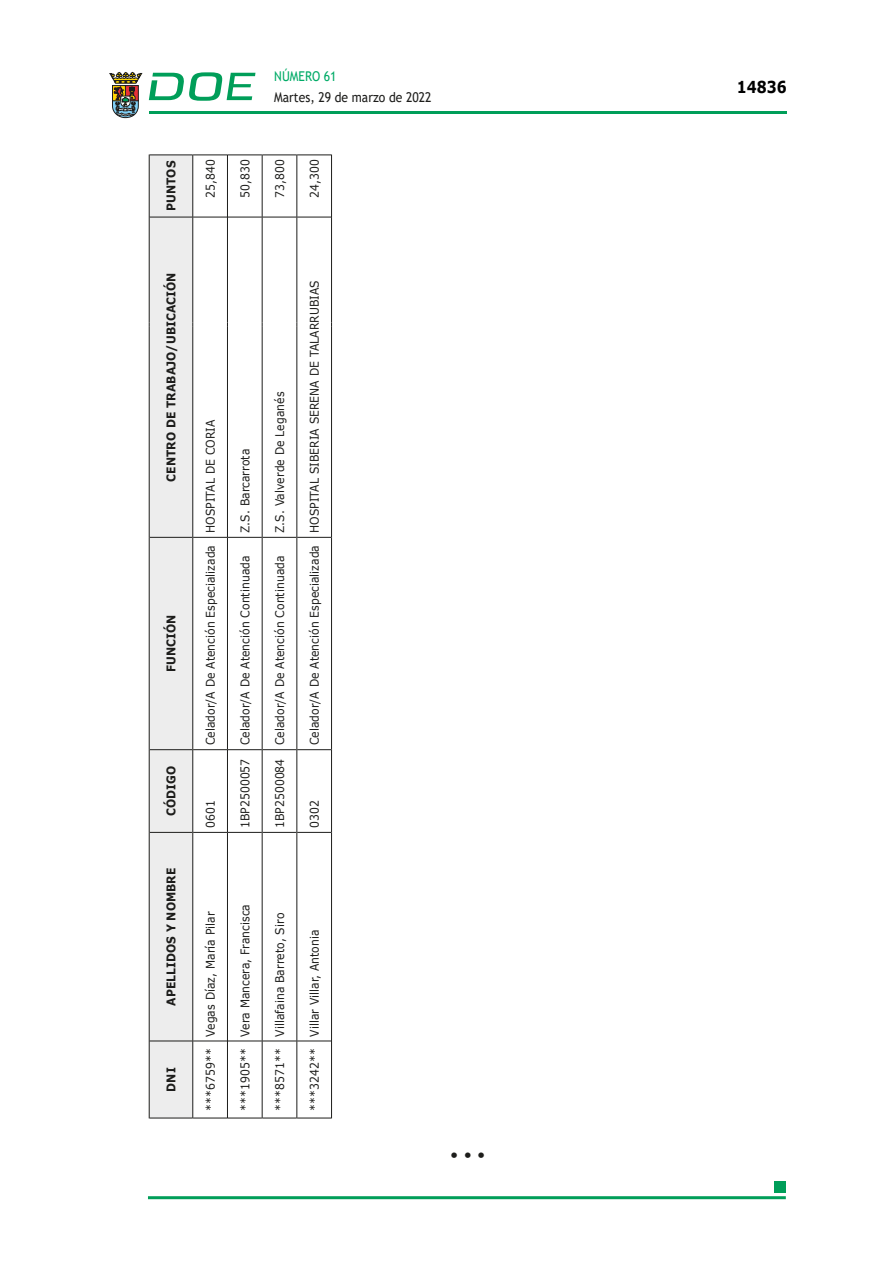
<style>
.page{position:relative;width:893px;height:1263px;background:#fff}
.page>*{position:absolute;margin:0;border:0;box-sizing:border-box;transform-origin:0 0}
.t1{font:700 16.5px "Verdana";color:#000;scale:.85 1}
.ADENDA{font:15px "Verdana";color:#1d1d1b}
.t2{font:13.5px "Trebuchet MS";color:#1d1d1b;scale:.9 1}
.t3{font:13.5px "Trebuchet MS";color:#00ab67;scale:.9 1}
.CUERPO_DE_TEXTO{font:12px "Verdana";letter-spacing:.005em;color:#1d1d1b;scale:.9 1}
.ENCABEZADO_TABLA{font:700 12px "Verdana";letter-spacing:.005em;color:#1d1d1b;scale:.9 1}
</style>
<div class="page">
<hr style="left:149px;top:111px;width:638px;height:3px;background:#009e59">
<svg style="left:109px;top:72px;width:33px;height:46px"></svg>
<svg style="left:149px;top:72px;width:106px;height:29px"></svg>
<hr style="left:148px;top:1196px;width:638px;height:3px;background:#009e59">
<div style="left:775px;top:1181px;width:11px;height:11px;background:#009e59"></div>
<hr style="left:150px;top:1118px;width:42px;height:1px;background:#1d1d1b">
<div style="left:149px;top:155px;width:44px;height:963px;background:#ededed"></div>
<hr style="left:192px;top:217px;width:1px;height:105px;background:#1d1d1b">
<hr style="left:192px;top:155px;width:1px;height:62px;background:#1d1d1b">
<hr style="left:193px;top:1118px;width:34px;height:1px;background:#1d1d1b">
<hr style="left:193px;top:1040px;width:34px;height:1px;background:#1d1d1b">
<hr style="left:193px;top:832px;width:34px;height:1px;background:#1d1d1b">
<hr style="left:193px;top:749px;width:34px;height:1px;background:#1d1d1b">
<hr style="left:193px;top:537px;width:34px;height:1px;background:#1d1d1b">
<hr style="left:193px;top:217px;width:34px;height:1px;background:#1d1d1b">
<hr style="left:193px;top:155px;width:34px;height:1px;background:#1d1d1b">
<hr style="left:227px;top:1041px;width:1px;height:77px;background:#1d1d1b">
<hr style="left:228px;top:1118px;width:34px;height:1px;background:#1d1d1b">
<hr style="left:227px;top:832px;width:1px;height:209px;background:#1d1d1b">
<hr style="left:228px;top:1040px;width:34px;height:1px;background:#1d1d1b">
<hr style="left:227px;top:750px;width:1px;height:82px;background:#1d1d1b">
<hr style="left:228px;top:832px;width:34px;height:1px;background:#1d1d1b">
<hr style="left:227px;top:537px;width:1px;height:213px;background:#1d1d1b">
<hr style="left:228px;top:749px;width:34px;height:1px;background:#1d1d1b">
<hr style="left:227px;top:327px;width:1px;height:210px;background:#1d1d1b">
<hr style="left:228px;top:537px;width:34px;height:1px;background:#1d1d1b">
<hr style="left:227px;top:217px;width:1px;height:105px;background:#1d1d1b">
<hr style="left:227px;top:155px;width:1px;height:62px;background:#1d1d1b">
<hr style="left:228px;top:217px;width:34px;height:1px;background:#1d1d1b">
<hr style="left:228px;top:155px;width:34px;height:1px;background:#1d1d1b">
<hr style="left:262px;top:1041px;width:1px;height:77px;background:#1d1d1b">
<hr style="left:263px;top:1118px;width:33px;height:1px;background:#1d1d1b">
<hr style="left:262px;top:832px;width:1px;height:209px;background:#1d1d1b">
<hr style="left:263px;top:1040px;width:33px;height:1px;background:#1d1d1b">
<hr style="left:262px;top:750px;width:1px;height:82px;background:#1d1d1b">
<hr style="left:263px;top:832px;width:33px;height:1px;background:#1d1d1b">
<hr style="left:262px;top:537px;width:1px;height:213px;background:#1d1d1b">
<hr style="left:263px;top:749px;width:33px;height:1px;background:#1d1d1b">
<hr style="left:262px;top:327px;width:1px;height:210px;background:#1d1d1b">
<hr style="left:263px;top:537px;width:33px;height:1px;background:#1d1d1b">
<hr style="left:262px;top:217px;width:1px;height:105px;background:#1d1d1b">
<hr style="left:262px;top:155px;width:1px;height:62px;background:#1d1d1b">
<hr style="left:263px;top:217px;width:33px;height:1px;background:#1d1d1b">
<hr style="left:263px;top:155px;width:33px;height:1px;background:#1d1d1b">
<hr style="left:296px;top:1041px;width:1px;height:77px;background:#1d1d1b">
<hr style="left:297px;top:1118px;width:34px;height:1px;background:#1d1d1b">
<hr style="left:296px;top:832px;width:1px;height:209px;background:#1d1d1b">
<hr style="left:297px;top:1040px;width:34px;height:1px;background:#1d1d1b">
<hr style="left:296px;top:750px;width:1px;height:82px;background:#1d1d1b">
<hr style="left:297px;top:832px;width:34px;height:1px;background:#1d1d1b">
<hr style="left:296px;top:537px;width:1px;height:213px;background:#1d1d1b">
<hr style="left:297px;top:749px;width:34px;height:1px;background:#1d1d1b">
<hr style="left:296px;top:327px;width:1px;height:210px;background:#1d1d1b">
<hr style="left:297px;top:537px;width:34px;height:1px;background:#1d1d1b">
<hr style="left:296px;top:217px;width:1px;height:105px;background:#1d1d1b">
<hr style="left:296px;top:155px;width:1px;height:62px;background:#1d1d1b">
<hr style="left:297px;top:217px;width:34px;height:1px;background:#1d1d1b">
<hr style="left:297px;top:155px;width:34px;height:1px;background:#1d1d1b">
<hr style="left:331px;top:1041px;width:1px;height:77px;background:#1d1d1b">
<hr style="left:331px;top:832px;width:1px;height:209px;background:#1d1d1b">
<hr style="left:331px;top:750px;width:1px;height:82px;background:#1d1d1b">
<hr style="left:331px;top:537px;width:1px;height:213px;background:#1d1d1b">
<hr style="left:331px;top:327px;width:1px;height:210px;background:#1d1d1b">
<hr style="left:331px;top:217px;width:1px;height:105px;background:#1d1d1b">
<hr style="left:331px;top:155px;width:1px;height:62px;background:#1d1d1b">
<p class="ENCABEZADO_TABLA" style="left:163px;top:211px;width:57px;rotate:-90deg">PUNTOS</p>
<p class="ENCABEZADO_TABLA" style="left:163px;top:482px;width:234px;rotate:-90deg">CENTRO DE TRABAJO/UBICACIÓN</p>
<p class="ENCABEZADO_TABLA" style="left:163px;top:672px;width:65px;rotate:-90deg">FUNCIÓN</p>
<p class="ENCABEZADO_TABLA" style="left:163px;top:816px;width:57px;rotate:-90deg">CÓDIGO</p>
<p class="ENCABEZADO_TABLA" style="left:163px;top:1006px;width:155px;rotate:-90deg">APELLIDOS Y NOMBRE</p>
<p class="ENCABEZADO_TABLA" style="left:163px;top:1091px;width:28px;rotate:-90deg">DNI</p>
<p class="CUERPO_DE_TEXTO" style="left:202px;top:198px;width:44px;rotate:-90deg">25,840</p>
<p class="CUERPO_DE_TEXTO" style="left:237px;top:198px;width:44px;rotate:-90deg">50,830</p>
<p class="t3" style="left:274px;top:67px;width:71px">NÚMERO 61</p>
<p class="t2" style="left:274px;top:88px;width:176px">Martes, 29 de marzo de 2022</p>
<p class="CUERPO_DE_TEXTO" style="left:271px;top:198px;width:44px;rotate:-90deg">73,800</p>
<p class="CUERPO_DE_TEXTO" style="left:306px;top:198px;width:44px;rotate:-90deg">24,300</p>
<p class="CUERPO_DE_TEXTO" style="left:202px;top:533px;width:128px;rotate:-90deg">HOSPITAL DE CORIA</p>
<p class="CUERPO_DE_TEXTO" style="left:202px;top:745px;width:224px;rotate:-90deg">Celador/A De Atención Especializada</p>
<p class="CUERPO_DE_TEXTO" style="left:202px;top:828px;width:32px;rotate:-90deg">0601</p>
<p class="CUERPO_DE_TEXTO" style="left:237px;top:533px;width:95px;rotate:-90deg">Z.S. Barcarrota</p>
<p class="CUERPO_DE_TEXTO" style="left:237px;top:745px;width:212px;rotate:-90deg">Celador/A De Atención Continuada</p>
<p class="CUERPO_DE_TEXTO" style="left:237px;top:828px;width:79px;rotate:-90deg">1BP2500057</p>
<p class="CUERPO_DE_TEXTO" style="left:271px;top:533px;width:159px;rotate:-90deg">Z.S. Valverde De Leganés</p>
<p class="CUERPO_DE_TEXTO" style="left:271px;top:745px;width:212px;rotate:-90deg">Celador/A De Atención Continuada</p>
<p class="CUERPO_DE_TEXTO" style="left:271px;top:828px;width:79px;rotate:-90deg">1BP2500084</p>
<p class="CUERPO_DE_TEXTO" style="left:306px;top:533px;width:282px;rotate:-90deg">HOSPITAL SIBERIA SERENA DE TALARRUBIAS</p>
<p class="CUERPO_DE_TEXTO" style="left:306px;top:745px;width:224px;rotate:-90deg">Celador/A De Atención Especializada</p>
<p class="CUERPO_DE_TEXTO" style="left:306px;top:828px;width:32px;rotate:-90deg">0302</p>
<p class="CUERPO_DE_TEXTO" style="left:202px;top:1037px;width:141px;rotate:-90deg">Vegas Díaz, María Pilar</p>
<p class="CUERPO_DE_TEXTO" style="left:202px;top:1110px;width:71px;rotate:-90deg">***6759**</p>
<p class="CUERPO_DE_TEXTO" style="left:237px;top:1037px;width:149px;rotate:-90deg">Vera Mancera, Francisca</p>
<p class="CUERPO_DE_TEXTO" style="left:237px;top:1110px;width:71px;rotate:-90deg">***1905**</p>
<p class="CUERPO_DE_TEXTO" style="left:271px;top:1037px;width:139px;rotate:-90deg">Villafaina Barreto, Siro</p>
<p class="CUERPO_DE_TEXTO" style="left:271px;top:1110px;width:71px;rotate:-90deg">***8571**</p>
<p class="CUERPO_DE_TEXTO" style="left:306px;top:1037px;width:121px;rotate:-90deg">Villar Villar, Antonia</p>
<p class="CUERPO_DE_TEXTO" style="left:306px;top:1110px;width:71px;rotate:-90deg">***3242**</p>
<p class="ADENDA" style="left:450px;top:1144px;width:37px">• • •</p>
<h1 class="t1" style="left:737px;top:75px;width:60px">14836</h1>
</div>
